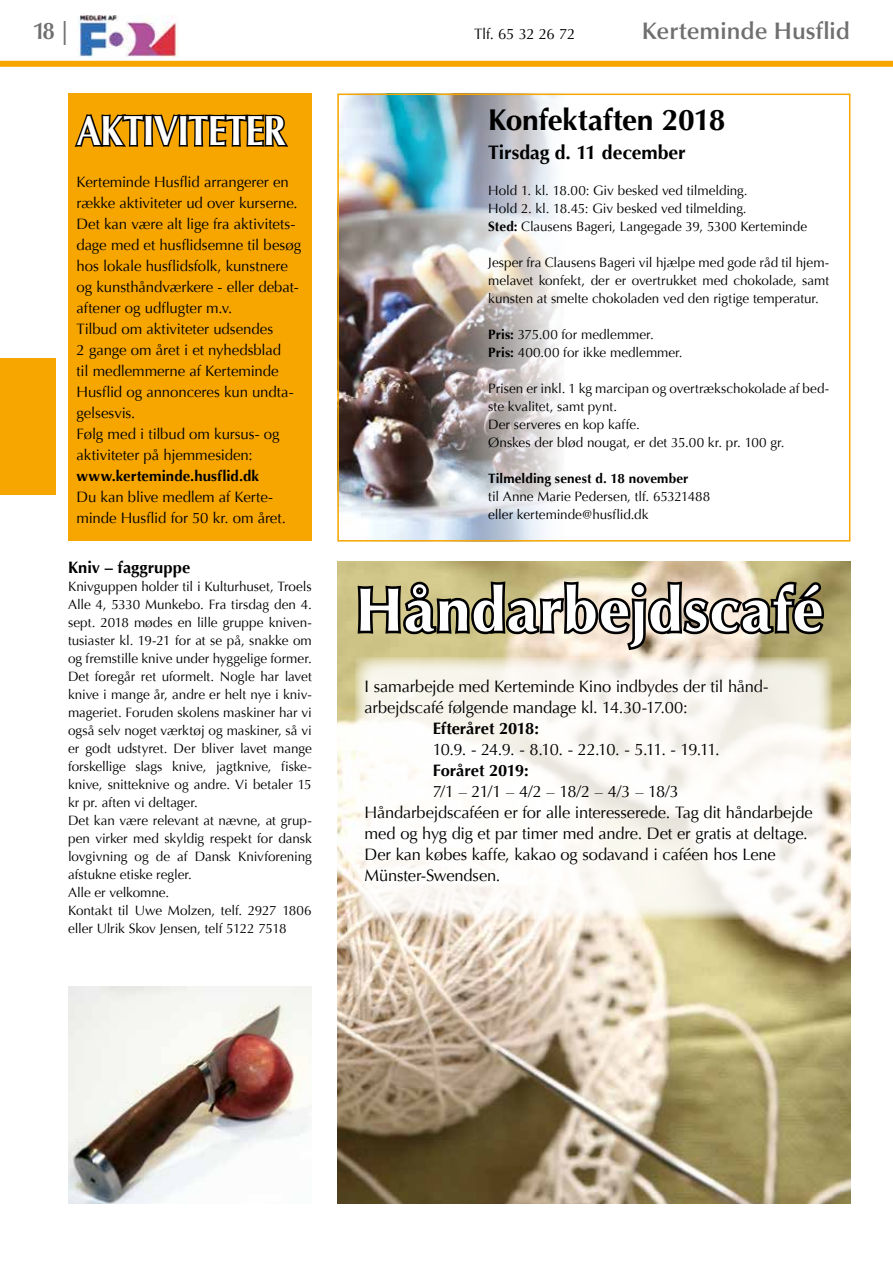
<style>
.page{position:relative;width:893px;height:1263px;background:#fff}
.page>*{position:absolute;margin:0;border:0;box-sizing:border-box;transform-origin:0 0}
.t1{font:700 61.5px "Optima";letter-spacing:.015em;color:#fff}
.t2{font:700 42px "Optima";letter-spacing:-.025em;color:#fff;scale:.88 1}
.t3{font:700 30px "Optima";letter-spacing:-.01em;color:#000}
.t4{font:600 24px "Optima";color:#706f6f}
.t5{font:700 19.5px "Optima";letter-spacing:-.005em;color:#000}
.t6{font:16.5px/21px "Optima";letter-spacing:-.01em;color:#000}
.t7{font:700 16.5px "Optima";letter-spacing:-.005em;color:#000}
.t8{font:16.5px "Optima";letter-spacing:-.065em;color:#000}
.t9{font:15px/21px "Optima";letter-spacing:-.005em;color:#000}
.t10{font:700 15px "Optima";letter-spacing:.005em;color:#000}
.t11{font:13.5px/18px "Optima";letter-spacing:-.005em;color:#000}
.t12{font:700 13.5px "Optima";letter-spacing:.005em;color:#000}
.s1{font-weight:700}
</style>
<div class="page">
<img style="left:340px;top:97px;width:220px;height:442px">
<div style="left:337px;top:94px;width:513px;height:448px;border:2px solid #f7a600"></div>
<div style="left:0;top:358px;width:55px;height:136px;background:#f7a600"></div>
<div style="left:0;top:61px;width:893px;height:6px;background:#f7a600"></div>
<img style="left:78px;top:15px;width:100px;height:42px">
<div style="left:68px;top:94px;width:244px;height:447px;background:#f7a600"></div>
<svg style="left:74px;top:114px;width:214px;height:33px"></svg>
<img style="left:337px;top:561px;width:513px;height:642px">
<svg style="left:355px;top:578px;width:473px;height:75px;background:#8d846b"></svg>
<svg style="left:355px;top:657px;width:478px;height:262px"></svg>
<img style="left:68px;top:986px;width:244px;height:217px">
<h3 class="t4" style="left:32px;top:17px;width:37px">18 |</h3>
<p class="t9" style="left:474px;top:24px;width:103px">Tlf. 65 32 26 72</p>
<h3 class="t4" style="left:642px;top:17px;width:210px">Kerteminde Husflid</h3>
<h2 class="t2" style="left:77px;top:106px;width:239px">AKTIVITETER</h2>
<p class="t9" style="left:77px;top:172px;width:226px">Kerteminde Husflid arrangerer en række aktiviteter ud over kurserne.<br>Det kan være alt lige fra aktivitets&shy;dage med et husflidsemne til besøg hos lokale husflidsfolk, kunstnere og kunsthåndværkere - eller debat&shy;aftener og udflugter m.v.<br>Tilbud om aktiviteter udsendes<br>2 gange om året i et nyhedsblad<br>til medlemmerne af Kerteminde<br>Husflid og annonceres kun undta&shy;gelsesvis.<br>Følg med i tilbud om kursus- og aktiviteter på hjemmesiden:</p>
<p class="t10" style="left:77px;top:467px;width:184px">www.kerteminde.husflid.dk</p>
<p class="t9" style="left:77px;top:487px;width:211px">Du kan blive medlem af Kerte&shy;minde Husflid for 50 kr. om året.</p>
<p class="t7" style="left:68px;top:558px;width:124px">Kniv – faggruppe</p>
<p class="t11" style="left:68px;top:578px;width:245px">Knivguppen holder til i Kulturhuset, Troels Alle 4, 5330 Munkebo. Fra tirsdag den 4. sept. 2018 mødes en lille gruppe kniven&shy;tusiaster kl. 19-21 for at se på, snakke om og fremstille knive under hyggelige former.<br>Det foregår ret uformelt. Nogle har lavet knive i mange år, andre er helt nye i kniv&shy;mageriet. Foruden skolens maskiner har vi også selv noget værktøj og maskiner, så vi er godt udstyret. Der bliver lavet mange forskellige slags knive, jagtknive, fiske&shy;knive, snitteknive og andre. Vi betaler 15 kr pr. aften vi deltager.<br>Det kan være relevant at nævne, at grup&shy;pen virker med skyldig respekt for dansk lovgivning og de af Dansk Knivforening afstukne etiske regler.<br>Alle er velkomne.<br>Kontakt til Uwe Molzen, telf. 2927 1806 eller Ulrik Skov Jensen, telf 5122 7518</p>
<h3 class="t3" style="left:488px;top:103px;width:239px">Konfektaften 2018</h3>
<h3 class="t5" style="left:488px;top:141px;width:199px">Tirsdag d. 11 december</h3>
<p class="t11" style="left:488px;top:182px;width:320px">Hold 1. kl. 18.00: Giv besked ved tilmelding.<br>Hold 2. kl. 18.45: Giv besked ved tilmelding.<br><span class="s1">Sted:</span> Clausens Bageri, Langegade 39, 5300 Kerteminde</p>
<p class="t11" style="left:488px;top:254px;width:343px;text-align:justify">Jesper fra Clausens Bageri vil hjælpe med gode råd til hjem&shy;melavet konfekt, der er overtrukket med chokolade, samt kunsten at smelte chokoladen ved den rigtige temperatur.</p>
<p class="t11" style="left:488px;top:326px;width:196px"><span class="s1">Pris:</span> 375.00 for medlemmer.<br><span class="s1">Pris:</span> 400.00 for ikke medlemmer.</p>
<p class="t11" style="left:488px;top:380px;width:343px">Prisen er inkl. 1 kg marcipan og overtrækschokolade af bed&shy;ste kvalitet, samt pynt.<br>Der serveres en kop kaffe.<br>Ønskes der blød nougat, er det 35.00 kr. pr. 100 gr.</p>
<p class="t12" style="left:488px;top:471px;width:202px">Tilmelding senest d. 18 november</p>
<p class="t11" style="left:488px;top:488px;width:223px">til Anne Marie Pedersen, tlf. 65321488 eller kerteminde@husflid.dk</p>
<h1 class="t1" style="left:355px;top:574px;width:469px">Håndarbejdscafé</h1>
<p class="t6" style="left:365px;top:676px;width:404px">I samarbejde med Kerteminde Kino indbydes der til hånd&shy;arbejdscafé følgende mandage kl. 14.30-17.00:</p>
<p class="t7" style="left:433px;top:719px;width:108px">Efteråret 2018:</p>
<p class="t8" style="left:433px;top:740px;width:289px">10.9. - 24.9. - 8.10. - 22.10. - 5.11. - 19.11.</p>
<p class="t7" style="left:433px;top:761px;width:98px">Foråret 2019:</p>
<p class="t6" style="left:365px;top:781px;width:450px;text-indent:68px">7/1 – 21/1 – 4/2 – 18/2 – 4/3 – 18/3<br>Håndarbejdscaféen er for alle interesserede. Tag dit håndarbejde med og hyg dig et par timer med andre. Det er gratis at deltage.<br>Der kan købes kaffe, kakao og sodavand i caféen hos Lene Münster-Swendsen.</p>
</div>
